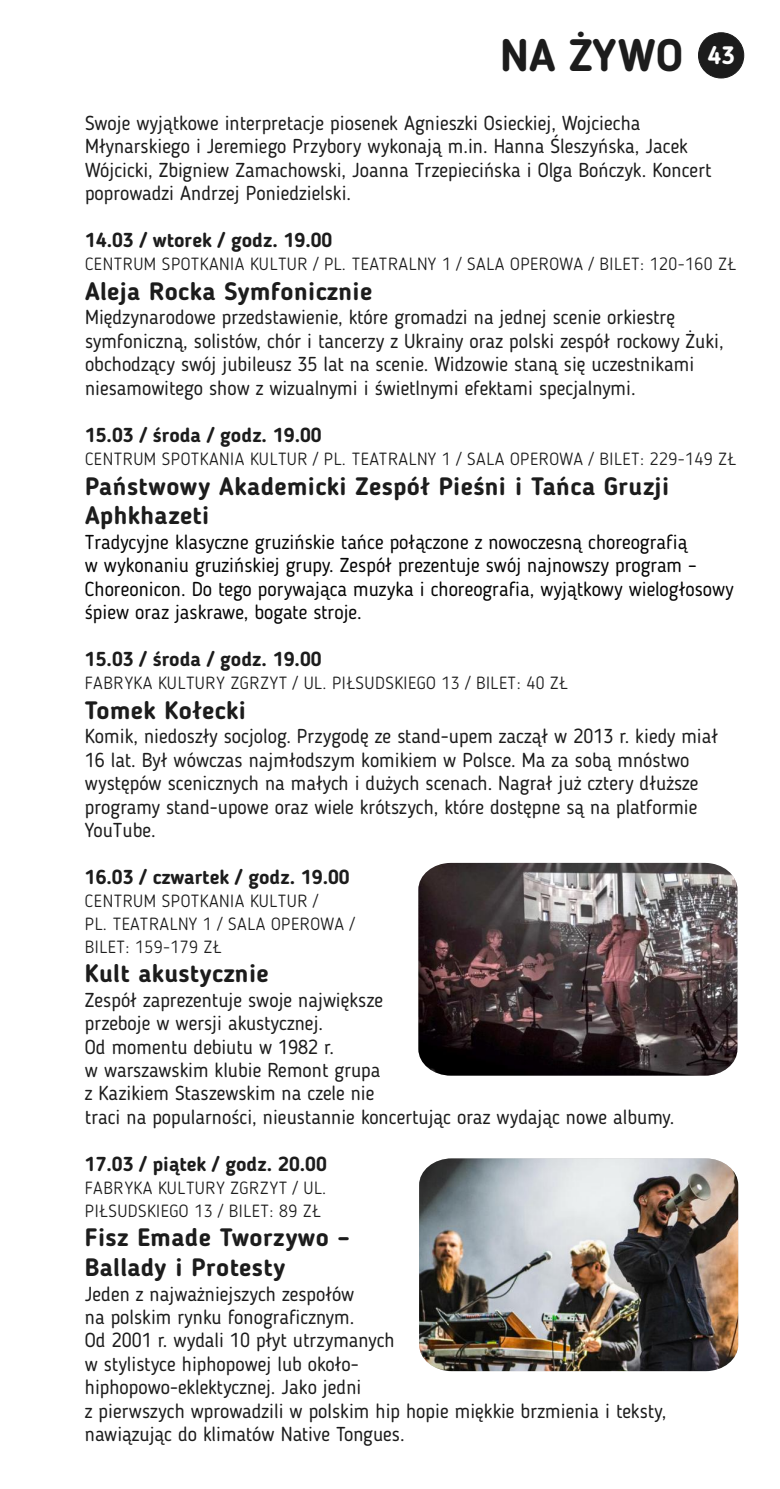
<style>
.page{position:relative;width:780px;height:1489px;background:#fff}
.page>*{position:absolute;margin:0;border:0;box-sizing:border-box;transform-origin:0 0}
.t1{font:700 45px "Blogger Sans";color:#1c1c1c}
.t2{font:700 25px/29.5px "Blogger Sans";letter-spacing:.015em;color:#1c1c1c}
.t3{font:20px/23.5px "Blogger Sans";color:#1c1c1c}
.t4{font:20px/23.5px "Blogger Sans";color:#050505}
.t5{font:700 20px "Blogger Sans";color:#1c1c1c}
.t6{font:300 17.5px/22.5px "Blogger Sans";letter-spacing:.03em;color:#1c1c1c}
.s1{font-size:25px;color:#fff}
</style>
<div class="page">
<div style="left:698px;top:32px;width:46px;height:46px;background:#1c1c1c;border:1px solid #1c1c1c;border-radius:50%"></div>
<img style="left:418px;top:862px;width:319px;height:213px">
<img style="left:419px;top:1158px;width:319px;height:212px">
<h1 class="t1" style="left:500px;top:36px;width:236px">NA ŻYWO <span class="s1">43</span></h1>
<p class="t3" style="left:85px;top:113px;width:628px">Swoje wyjątkowe interpretacje piosenek Agnieszki Osieckiej, Wojciecha Młynarskiego i Jeremiego Przybory wykonają m.in. Hanna Śleszyńska, Jacek Wójcicki, Zbigniew Zamachowski, Joanna Trzepiecińska i Olga Bończyk. Koncert poprowadzi Andrzej Poniedzielski.</p>
<p class="t5" style="left:85px;top:232px;width:249px">14.03 / wtorek / godz. 19.00</p>
<p class="t6" style="left:85px;top:254px;width:652px">CENTRUM SPOTKANIA KULTUR / PL. TEATRALNY 1 / SALA OPEROWA / BILET: 120-160 ZŁ</p>
<p class="t2" style="left:85px;top:278px;width:288px">Aleja Rocka Symfonicznie</p>
<p class="t3" style="left:85px;top:307px;width:640px">Międzynarodowe przedstawienie, które gromadzi na jednej scenie orkiestrę symfoniczną, solistów, chór i tancerzy z Ukrainy oraz polski zespół rockowy Żuki, obchodzący swój jubileusz 35 lat na scenie. Widzowie staną się uczestnikami niesamowitego show z wizualnymi i świetlnymi efektami specjalnymi.</p>
<p class="t5" style="left:85px;top:426px;width:238px">15.03 / środa / godz. 19.00</p>
<p class="t6" style="left:85px;top:449px;width:652px">CENTRUM SPOTKANIA KULTUR / PL. TEATRALNY 1 / SALA OPEROWA / BILET: 229-149 ZŁ</p>
<p class="t2" style="left:85px;top:473px;width:585px">Państwowy Akademicki Zespół Pieśni i Tańca Gruzji<br>Aphkhazeti</p>
<p class="t4" style="left:85px;top:531px;width:650px">Tradycyjne klasyczne gruzińskie tańce połączone z nowoczesną choreografią<br>w wykonaniu gruzińskiej grupy. Zespół prezentuje swój najnowszy program – Choreonicon. Do tego porywająca muzyka i choreografia, wyjątkowy wielogłosowy śpiew oraz jaskrawe, bogate stroje.</p>
<p class="t5" style="left:85px;top:650px;width:238px">15.03 / środa / godz. 19.00</p>
<p class="t6" style="left:85px;top:673px;width:484px">FABRYKA KULTURY ZGRZYT / UL. PIŁSUDSKIEGO 13 / BILET: 40 ZŁ</p>
<p class="t2" style="left:85px;top:697px;width:162px">Tomek Kołecki</p>
<p class="t3" style="left:85px;top:726px;width:634px">Komik, niedoszły socjolog. Przygodę ze stand-upem zaczął w 2013 r. kiedy miał 16 lat. Był wówczas najmłodszym komikiem w Polsce. Ma za sobą mnóstwo występów scenicznych na małych i dużych scenach. Nagrał już cztery dłuższe programy stand-upowe oraz wiele krótszych, które dostępne są na platformie YouTube.</p>
<p class="t5" style="left:85px;top:868px;width:266px">16.03 / czwartek / godz. 19.00</p>
<p class="t6" style="left:85px;top:891px;width:271px">CENTRUM SPOTKANIA KULTUR /<br>PL. TEATRALNY 1 / SALA OPEROWA /<br>BILET: 159-179 ZŁ</p>
<p class="t2" style="left:85px;top:960px;width:185px">Kult akustycznie</p>
<p class="t3" style="left:85px;top:989px;width:591px">Zespół zaprezentuje swoje największe<br>przeboje w wersji akustycznej.<br>Od momentu debiutu w 1982 r.<br>w warszawskim klubie Remont grupa<br>z Kazikiem Staszewskim na czele nie<br>traci na popularności, nieustannie koncertując oraz wydając nowe albumy.</p>
<p class="t5" style="left:85px;top:1155px;width:243px">17.03 / piątek / godz. 20.00</p>
<p class="t6" style="left:85px;top:1178px;width:243px">FABRYKA KULTURY ZGRZYT / UL.<br>PIŁSUDSKIEGO 13 / BILET: 89 ZŁ</p>
<p class="t2" style="left:85px;top:1224px;width:266px">Fisz Emade Tworzywo –<br>Ballady i Protesty</p>
<p class="t3" style="left:85px;top:1283px;width:583px">Jeden z najważniejszych zespołów<br>na polskim rynku fonograficznym.<br>Od 2001 r. wydali 10 płyt utrzymanych<br>w stylistyce hiphopowej lub około-<br>hiphopowo-eklektycznej. Jako jedni<br>z pierwszych wprowadzili w polskim hip hopie miękkie brzmienia i teksty, nawiązując do klimatów Native Tongues.</p>
</div>
